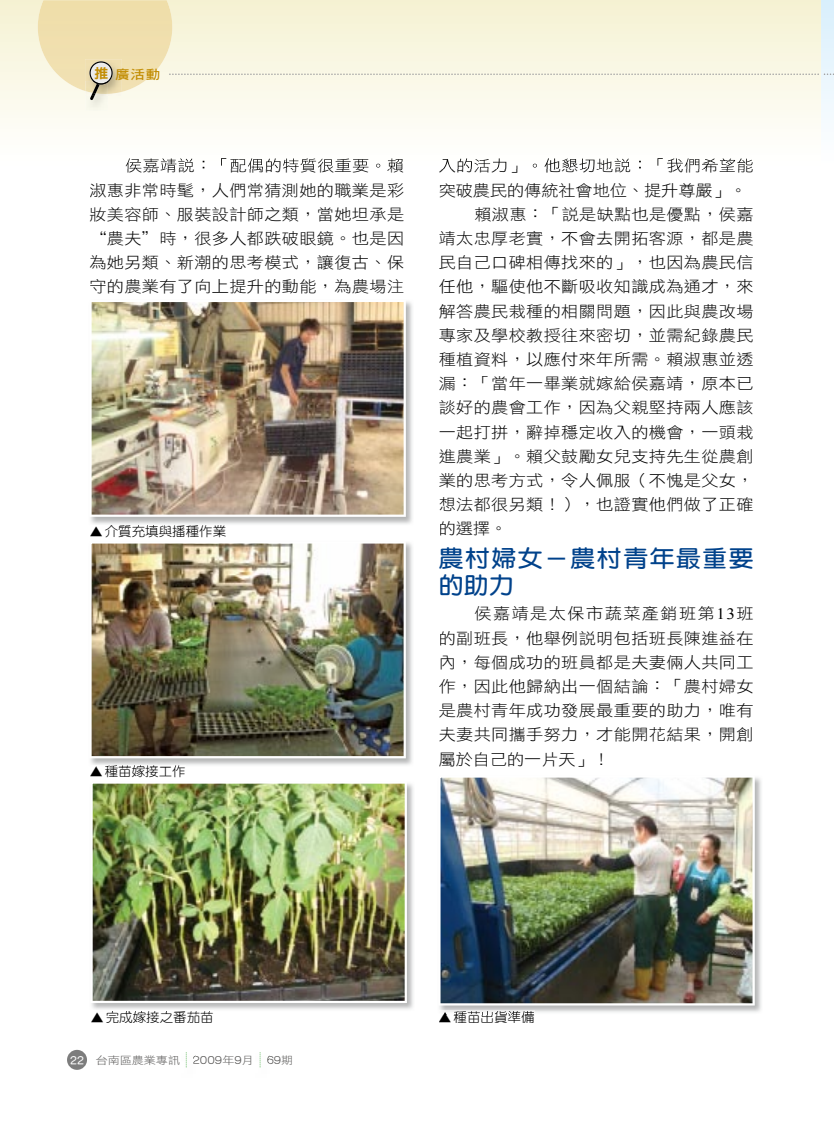
<style>
.page{position:relative;width:834px;height:1132px;background:#fff}
.page>*{position:absolute;margin:0;border:0;box-sizing:border-box;transform-origin:0 0}
.t1{font:700 23.25px/27px "AR Yuan B5";letter-spacing:.06em;color:#00428b;scale:1.07 1}
.t2{font:15.75px/24.2px "DF Hei Std W3";letter-spacing:.02em;color:#000;text-align:justify;scale:1.09 1}
.t3{font:15.75px "DF Hei Std W3";color:#000;scale:1.09 1}
.t4{font:12.9px "DF Yuan Std W3";color:#000;scale:1.05 1}
.t5{font:12.9px "DF Hei Std W7";color:#c28d03;scale:1.14 1}
.t6{font:10.5px "DF Hei Std W3";color:#595857;scale:1.14 1}
.s1{font-family:"DF Hei Std W9";font-size:13.5px}
.s2{font-family:"Li Hei Pro";font-weight:400}
.s3{font-family:"Times New Roman"}
.s4{font-family:"ARR Gothic 1";font-weight:700;color:#fff}
.s5{font-family:"AR Gothic 1";font-weight:500;font-size:10.2px}
</style>
<div class="page">
<svg style="left:0;top:0;width:820px;height:167px"></svg>
<img style="left:86px;top:100px;width:22px;height:11px">
<div style="left:67px;top:1049px;width:20px;height:20px;background:#7d7d7d;border-radius:50%"></div>
<img style="left:259px;top:1052px;width:2px;height:16px">
<svg style="left:267px;top:1055px;width:3px;height:9px"></svg>
<svg style="left:259px;top:1052px;width:1px;height:14px"></svg>
<img style="left:185px;top:1052px;width:2px;height:16px">
<svg style="left:193px;top:1055px;width:3px;height:9px"></svg>
<svg style="left:186px;top:1052px;width:1px;height:14px"></svg>
<div style="left:821px;top:0;width:12px;height:169px;background:#f8fcfe"></div>
<svg style="left:38px;top:0;width:795px;height:100px;background:#f5f1d9"></svg>
<img style="left:439px;top:158px;width:313px;height:11px">
<img style="left:126px;top:158px;width:277px;height:11px">
<img style="left:90px;top:301px;width:322px;height:223px">
<img style="left:90px;top:301px;width:316px;height:215px">
<img style="left:110px;top:525px;width:115px;height:1px">
<img style="left:90px;top:542px;width:322px;height:223px">
<img style="left:90px;top:542px;width:316px;height:216px">
<img style="left:108px;top:765px;width:72px;height:1px">
<img style="left:91px;top:783px;width:322px;height:226px">
<img style="left:91px;top:783px;width:316px;height:219px">
<img style="left:439px;top:777px;width:322px;height:235px">
<img style="left:439px;top:777px;width:315px;height:228px">
<img style="left:439px;top:1010px;width:95px;height:3px">
<p class="t5" style="left:94px;top:67px;width:60px"><span class="s1">推</span>廣活動</p>
<p class="t2" style="left:89px;top:153px;width:290px;text-indent:36px">侯嘉靖說：「配偶的特質很重要。賴淑惠非常時髦，人們常猜測她的職業是彩妝美容師、服裝設計師之類，當她坦承是“農夫”時，很多人都跌破眼鏡。也是因為她另類、新潮的思考模式，讓復古、保守的農業有了向上提升的動能，為農場注</p>
<p class="t4" style="left:89px;top:524px;width:132px">▲ 介質充填與播種作業</p>
<p class="t4" style="left:89px;top:764px;width:93px">▲ 種苗嫁接工作</p>
<p class="t2" style="left:438px;top:153px;width:290px">入的活力」。他懇切地說：「我們希望能</p>
<p class="t3" style="left:438px;top:181px;width:284px">突破農民的傳統社會地位、提升尊嚴」。</p>
<p class="t2" style="left:474px;top:202px;width:257px">賴淑惠：「說是缺點也是優點，侯嘉</p>
<p class="t2" style="left:438px;top:226px;width:290px">靖太忠厚老實，不會去開拓客源，都是農</p>
<p class="t2" style="left:438px;top:250px;width:290px">民自己口碑相傳找來的」，也因為農民信</p>
<p class="t2" style="left:438px;top:274px;width:290px">任他，驅使他不斷吸收知識成為通才，來</p>
<p class="t2" style="left:438px;top:298px;width:290px">解答農民栽種的相關問題，因此與農改場</p>
<p class="t2" style="left:438px;top:322px;width:290px">專家及學校教授往來密切，並需紀錄農民</p>
<p class="t2" style="left:438px;top:347px;width:290px">種植資料，以應付來年所需。賴淑惠並透</p>
<p class="t2" style="left:438px;top:371px;width:290px">漏：「當年一畢業就嫁給侯嘉靖，原本已</p>
<p class="t2" style="left:438px;top:395px;width:290px">談好的農會工作，因為父親堅持兩人應該</p>
<p class="t2" style="left:438px;top:419px;width:290px">一起打拼，辭掉穩定收入的機會，一頭栽</p>
<p class="t2" style="left:438px;top:443px;width:290px">進農業」。賴父鼓勵女兒支持先生從農創</p>
<p class="t2" style="left:438px;top:468px;width:290px">業的思考方式，令人佩服（不愧是父女，</p>
<p class="t2" style="left:438px;top:492px;width:290px">想法都很另類！），也證實他們做了正確</p>
<p class="t2" style="left:438px;top:516px;width:64px">的選擇。</p>
<h1 class="t1" style="left:438px;top:544px;width:296px">農村婦女<span class="s2">－</span>農村青年最重要的助力</h1>
<p class="t2" style="left:438px;top:601px;width:290px;text-indent:36px">侯嘉靖是太保市蔬菜產銷班第<span class="s3">13</span>班的副班長，他舉例說明包括班長陳進益在內，每個成功的班員都是夫妻倆人共同工作，因此他歸納出一個結論：「農村婦女是農村青年成功發展最重要的助力，唯有夫妻共同攜手努力，才能開花結果，開創屬於自己的一片天」！</p>
<p class="t4" style="left:90px;top:1009px;width:119px">▲ 完成嫁接之番茄苗</p>
<p class="t4" style="left:438px;top:1009px;width:93px">▲ 種苗出貨準備</p>
<p class="t6" style="left:70px;top:1053px;width:197px"><span class="s4">22</span> 台南區農業專訊 <span class="s5">2009</span>年<span class="s5">9</span>月 <span class="s5">69</span>期</p>
</div>
